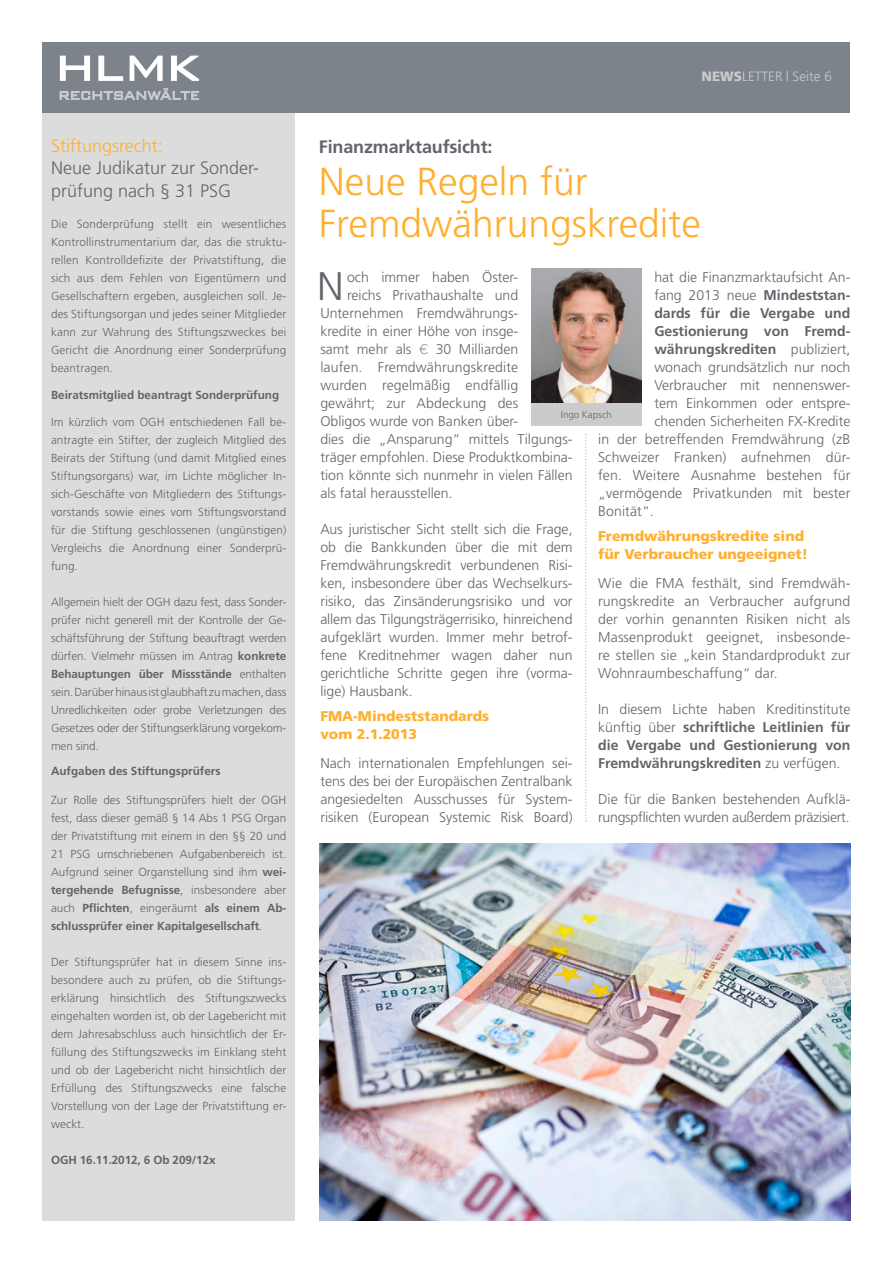
<style>
.page{position:relative;width:893px;height:1263px;background:#fff}
.page>*{position:absolute;margin:0;border:0;box-sizing:border-box;transform-origin:0 0}
.t1{font:300 39.9px "Frutiger";color:#61656b}
.t2{font:300 39px/42px "Frutiger";color:#ffaf2e}
.t3{font:300 18px/22.5px "Frutiger";color:#61656b}
.t4{font:700 18px "Frutiger";letter-spacing:-.01em;color:#61656b}
.t5{font:300 18px "Frutiger";color:#ffaf2e}
.t6{font:300 14.1px/18px "Frutiger";color:#61656b;text-align:justify}
.t7{font:700 14.1px/18px "Frutiger";color:#61656b;text-align:justify}
.t8{font:900 14.1px/18px "Frutiger";color:#ffaf2e}
.t9{font:300 14.1px/18px "Frutiger";letter-spacing:-.02em;color:#61656b}
.t10{font:300 13.5px "Frutiger";color:#cbcbcb}
.t11{font:300 11.7px/18px "Frutiger";letter-spacing:.005em;color:#61656b;text-align:justify}
.t12{font:700 11.7px "Frutiger";color:#61656b}
.t13{font:300 9.75px "Frutiger";color:#61656b}
.s1{font-weight:700}
.s2{font-weight:900}
.s3{font-weight:300}
.s4{font-family:"Akzid Grtsk Next";font-weight:200}
</style>
<div class="page">
<div style="left:43px;top:101px;width:252px;height:1119px;background:#dcdcdc"></div>
<img style="left:320px;top:843px;width:530px;height:377px">
<svg style="left:585px;top:434px;width:2px;height:388px"></svg>
<div style="left:43px;top:43px;width:807px;height:70px;background:#7c838a"></div>
<svg style="left:60px;top:88px;width:138px;height:12px"></svg>
<svg style="left:60px;top:56px;width:30px;height:25px"></svg>
<svg style="left:98px;top:56px;width:25px;height:25px"></svg>
<svg style="left:130px;top:56px;width:33px;height:25px"></svg>
<svg style="left:171px;top:56px;width:27px;height:25px"></svg>
<img style="left:531px;top:269px;width:111px;height:134px">
<div style="left:531px;top:403px;width:111px;height:23px;background:#cbcbcb"></div>
<h3 class="t5" style="left:51px;top:135px;width:113px">Stiftungsrecht:</h3>
<h3 class="t3" style="left:51px;top:157px;width:208px">Neue Judikatur zur Sonder&shy;prüfung nach § 31 PSG</h3>
<p class="t11" style="left:51px;top:215px;width:237px">Die Sonderprüfung stellt ein wesentliches Kontrollinstrumentarium dar, das die struktu&shy;rellen Kontrolldefizite der Privatstiftung, die sich aus dem Fehlen von Eigentümern und Gesellschaftern ergeben, ausgleichen soll. Je&shy;des Stiftungsorgan und jedes seiner Mitglieder kann zur Wahrung des Stiftungszweckes bei Gericht die Anordnung einer Sonderprüfung beantragen.</p>
<p class="t12" style="left:51px;top:388px;width:230px">Beiratsmitglied beantragt Sonderprüfung</p>
<p class="t11" style="left:51px;top:413px;width:237px">Im kürzlich vom OGH entschiedenen Fall be&shy;antragte ein Stifter, der zugleich Mitglied des Beirats der Stiftung (und damit Mitglied eines Stiftungsorgans) war, im Lichte möglicher In&shy;sich-Geschäfte von Mitgliedern des Stiftungs&shy;vorstands sowie eines vom Stiftungsvorstand für die Stiftung geschlossenen (ungünstigen)<br>Vergleichs die Anordnung einer Sonderprü&shy;fung.</p>
<p class="t11" style="left:51px;top:592px;width:237px">Allgemein hielt der OGH dazu fest, dass Sonder&shy;prüfer nicht generell mit der Kontrolle der Ge&shy;schäftsführung der Stiftung beauftragt werden dürfen. Vielmehr müssen im Antrag <span class="s1">konkrete Behauptungen über Missstände</span> enthalten sein. Darüber hinaus ist glaubhaft zu machen, dass Unredlichkeiten oder grobe Verletzungen des Gesetzes oder der Stiftungserklärung vorgekom&shy;men sind.</p>
<p class="t12" style="left:51px;top:764px;width:171px">Aufgaben des Stiftungsprüfers</p>
<p class="t11" style="left:51px;top:790px;width:237px">Zur Rolle des Stiftungsprüfers hielt der OGH fest, dass dieser gemäß § 14 Abs 1 PSG Organ der Privatstiftung mit einem in den §§ 20 und 21 PSG umschriebenen Aufgabenbereich ist.<br>Aufgrund seiner Organstellung sind ihm <span class="s1">wei&shy;tergehende Befugnisse</span>, insbesondere aber auch <span class="s1">Pflichten</span>, eingeräumt <span class="s1">als einem Ab&shy;schlussprüfer einer Kapitalgesellschaft</span>.</p>
<p class="t11" style="left:51px;top:952px;width:237px">Der Stiftungsprüfer hat in diesem Sinne ins&shy;besondere auch zu prüfen, ob die Stiftungs&shy;erklärung hinsichtlich des Stiftungszwecks eingehalten worden ist, ob der Lagebericht mit dem Jahresabschluss auch hinsichtlich der Er&shy;füllung des Stiftungszwecks im Einklang steht und ob der Lagebericht nicht hinsichtlich der Erfüllung des Stiftungszwecks eine falsche Vorstellung von der Lage der Privatstiftung er&shy;weckt.</p>
<p class="t12" style="left:51px;top:1152px;width:166px">OGH 16.11.2012, 6 Ob 209/12x</p>
<p class="t10" style="left:701px;top:69px;width:132px"><span class="s2">NEWS</span>LETTER | Seite 6</p>
<h3 class="t4" style="left:319px;top:136px;width:175px">Finanzmarktaufsicht:</h3>
<h2 class="t2" style="left:319px;top:160px;width:384px">Neue Regeln für<br>Fremdwährungskredite</h2>
<h1 class="t1" style="left:317px;top:263px;width:28px">N</h1>
<p class="t6" style="left:347px;top:268px;width:173px">och immer haben Öster-</p>
<p class="t6" style="left:654px;top:268px;width:198px">hat die Finanzmarktaufsicht An-</p>
<p class="t6" style="left:654px;top:286px;width:198px">fang 2013 neue <span class="s1">Mindeststan-</span></p>
<p class="t7" style="left:654px;top:304px;width:198px">dards für die Vergabe und</p>
<p class="t7" style="left:654px;top:322px;width:198px">Gestionierung von Fremd-</p>
<p class="t7" style="left:654px;top:340px;width:198px">währungskrediten <span class="s3">publiziert,</span></p>
<p class="t6" style="left:654px;top:358px;width:198px">wonach grundsätzlich nur noch</p>
<p class="t6" style="left:654px;top:376px;width:198px">Verbraucher mit nennenswer-</p>
<p class="t6" style="left:654px;top:394px;width:198px">tem Einkommen oder entspre-</p>
<p class="t6" style="left:654px;top:412px;width:198px">chenden Sicherheiten FX-Kredite</p>
<p class="t6" style="left:598px;top:430px;width:254px">in der betreffenden Fremdwährung (zB</p>
<p class="t6" style="left:598px;top:448px;width:254px">Schweizer Franken) aufnehmen dür-</p>
<p class="t6" style="left:598px;top:466px;width:254px">fen. Weitere Ausnahme bestehen für</p>
<p class="t6" style="left:598px;top:484px;width:254px">„vermögende Privatkunden mit bester</p>
<p class="t6" style="left:598px;top:502px;width:57px">Bonität“.</p>
<p class="t8" style="left:598px;top:527px;width:211px">Fremdwährungskredite sind für Verbraucher ungeeignet!</p>
<p class="t6" style="left:598px;top:574px;width:254px">Wie die FMA festhält, sind Fremdwäh&shy;rungskredite an Verbraucher aufgrund der vorhin genannten Risiken nicht als Massenprodukt geeignet, insbesonde&shy;re stellen sie „kein Standardprodukt zur Wohnraumbeschaffung“ dar.</p>
<p class="t7" style="left:598px;top:700px;width:254px"><span class="s3">In diesem Lichte haben Kreditinstitute künftig über</span> schriftliche Leitlinien für die Vergabe und Gestionierung von Fremdwährungskrediten <span class="s3">zu verfügen.</span></p>
<p class="t9" style="left:598px;top:790px;width:253px">Die für die Banken bestehenden Aufklä&shy;rungspflichten wurden außerdem präzisiert.</p>
<p class="t6" style="left:347px;top:286px;width:173px">reichs Privathaushalte und</p>
<p class="t6" style="left:320px;top:304px;width:198px">Unternehmen Fremdwährungs-</p>
<p class="t6" style="left:320px;top:322px;width:197px">kredite in einer Höhe von insge--</p>
<p class="t6" style="left:320px;top:340px;width:199px">samt mehr als <span class="s4">€</span> 30 Milliarden</p>
<p class="t6" style="left:320px;top:358px;width:199px">laufen. Fremdwährungskredite</p>
<p class="t6" style="left:320px;top:376px;width:199px">wurden regelmäßig endfällig</p>
<p class="t6" style="left:320px;top:394px;width:199px">gewährt; zur Abdeckung des</p>
<p class="t6" style="left:320px;top:412px;width:199px">Obligos wurde von Banken über-</p>
<p class="t6" style="left:320px;top:430px;width:253px">dies die „Ansparung“ mittels Tilgungs-</p>
<p class="t6" style="left:320px;top:448px;width:254px">träger empfohlen. Diese Produktkombina-</p>
<p class="t6" style="left:320px;top:466px;width:254px">tion könnte sich nunmehr in vielen Fällen</p>
<p class="t6" style="left:320px;top:484px;width:134px">als fatal herausstellen.</p>
<p class="t6" style="left:320px;top:520px;width:254px">Aus juristischer Sicht stellt sich die Frage, ob die Bankkunden über die mit dem Fremdwährungskredit verbundenen Risi&shy;ken, insbesondere über das Wechselkurs&shy;risiko, das Zinsänderungsrisiko und vor allem das Tilgungsträgerrisiko, hinreichend aufgeklärt wurden. Immer mehr betrof&shy;fene Kreditnehmer wagen daher nun gerichtliche Schritte gegen ihre (vorma&shy;lige) Hausbank.</p>
<p class="t8" style="left:320px;top:707px;width:171px">FMA-Mindeststandards vom 2.1.2013</p>
<p class="t6" style="left:320px;top:754px;width:254px">Nach internationalen Empfehlungen sei&shy;tens des bei der Europäischen Zentralbank angesiedelten Ausschusses für System&shy;risiken (European Systemic Risk Board)</p>
<p class="t13" style="left:561px;top:409px;width:52px">Ingo Kapsch</p>
</div>
